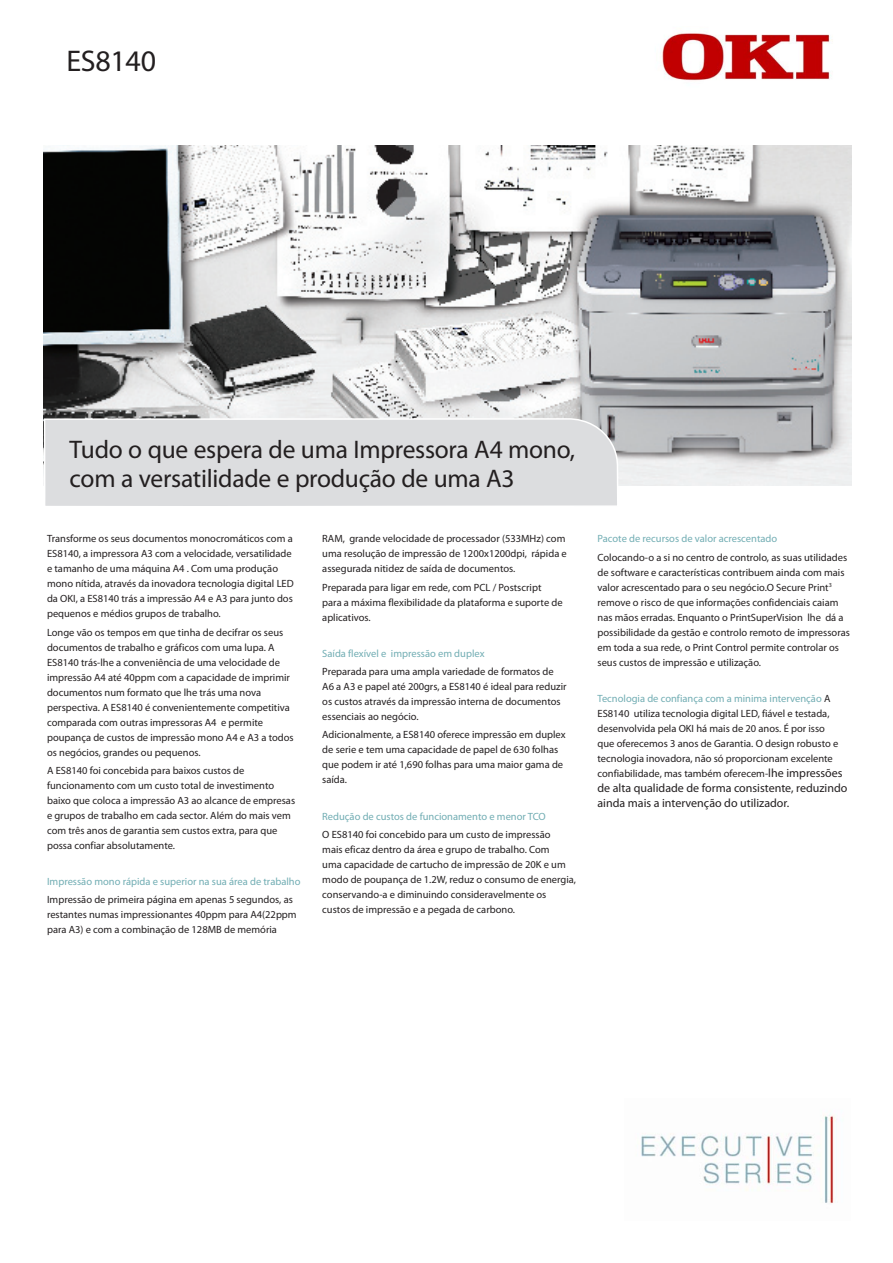
<style>
.page{position:relative;width:893px;height:1263px;background:#fff}
.page>*{position:absolute;margin:0;border:0;box-sizing:border-box;transform-origin:0 0}
.MainSubHead{font:30px "Myriad Pro";letter-spacing:-.01em;color:#231f20}
.t1{font:25.5px "Myriad Pro";letter-spacing:-.01em;color:#231f20}
.BodyText{font:12px/15px "Myriad Pro";color:#231f20}
.BodyText-2{font:10.5px/15px "Myriad Pro";color:#231f20}
.BodyText-3{font:10.5px "Myriad Pro";color:#71adb3}
.s1{color:#71adb3}
.s2{font-size:12px}
</style>
<div class="page">
<img style="left:44px;top:146px;width:807px;height:340px">
<div style="left:43px;top:417px;width:577px;height:89px;background:#dcdddf"></div>
<img style="left:641px;top:1113px;width:194px;height:91px">
<img style="left:662px;top:33px;width:169px;height:48px">
<p class="MainSubHead" style="left:66px;top:42px;width:91px">ES8140</p>
<p class="t1" style="left:70px;top:434px;width:507px">Tudo o que espera de uma Impressora A4 mono,</p>
<p class="t1" style="left:70px;top:462px;width:447px">com a versatilidade e produção de uma A3</p>
<p class="BodyText-2" style="left:47px;top:531px;width:248px">Transforme os seus documentos monocromáticos com a ES8140, a impressora A3 com a velocidade, versatilidade e tamanho de uma máquina A4 . Com uma produção mono nítida, através da inovadora tecnologia digital LED da OKI, a ES8140 trás a impressão A4 e A3 para junto dos pequenos e médios grupos de trabalho.</p>
<p class="BodyText-2" style="left:47px;top:624px;width:248px">Longe vão os tempos em que tinha de decifrar os seus documentos de trabalho e gráficos com uma lupa. A ES8140 trás-lhe a conveniência de uma velocidade de impressão A4 até 40ppm com a capacidade de imprimir documentos num formato que lhe trás uma nova perspectiva. A ES8140 é convenientemente competitiva comparada com outras impressoras A4 e permite poupança de custos de impressão mono A4 e A3 a todos os negócios, grandes ou pequenos.</p>
<p class="BodyText-2" style="left:47px;top:763px;width:250px">A ES8140 foi concebida para baixos custos de funcionamento com um custo total de investimento baixo que coloca a impressão A3 ao alcance de empresas e grupos de trabalho em cada sector. Além do mais vem com três anos de garantia sem custos extra, para que possa confiar absolutamente.</p>
<p class="BodyText-3" style="left:47px;top:875px;width:255px">Impressão mono rápida e superior na sua área de trabalho</p>
<p class="BodyText-2" style="left:47px;top:892px;width:251px">Impressão de primeira página em apenas 5 segundos, as restantes numas impressionantes 40ppm para A4(22ppm para A3) e com a combinação de 128MB de memória</p>
<p class="BodyText-2" style="left:322px;top:531px;width:246px">RAM, grande velocidade de processador (533MHz) com uma resolução de impressão de 1200x1200dpi, rápida e assegurada nitidez de saída de documentos.</p>
<p class="BodyText-2" style="left:322px;top:579px;width:242px">Preparada para ligar em rede, com PCL / Postscript para a máxima flexibilidade da plataforma e suporte de aplicativos.</p>
<p class="BodyText-3" style="left:322px;top:647px;width:164px">Saída flexível e impressão em duplex</p>
<p class="BodyText-2" style="left:322px;top:664px;width:246px">Preparada para uma ampla variedade de formatos de A6 a A3 e papel até 200grs, a ES8140 é ideal para reduzir os custos através da impressão interna de documentos essenciais ao negócio.</p>
<p class="BodyText-2" style="left:322px;top:727px;width:245px">Adicionalmente, a ES8140 oferece impressão em duplex de serie e tem uma capacidade de papel de 630 folhas que podem ir até 1,690 folhas para uma maior gama de saída.</p>
<p class="BodyText-3" style="left:322px;top:810px;width:225px">Redução de custos de funcionamento e menor TCO</p>
<p class="BodyText-2" style="left:322px;top:827px;width:255px">O ES8140 foi concebido para um custo de impressão<br>mais eficaz dentro da área e grupo de trabalho. Com<br>uma capacidade de cartucho de impressão de 20K e um modo de poupança de 1.2W, reduz o consumo de energia, conservando-a e diminuindo consideravelmente os custos de impressão e a pegada de carbono.</p>
<p class="BodyText-3" style="left:597px;top:532px;width:181px">Pacote de recursos de valor acrescentado</p>
<p class="BodyText-2" style="left:597px;top:549px;width:254px">Colocando-o a si no centro de controlo, as suas utilidades de software e características contribuem ainda com mais valor acrescentado para o seu negócio.O Secure Print<sup>3 </sup>remove o risco de que informações confidenciais caiam nas mãos erradas. Enquanto o PrintSuperVision lhe dá a possibilidade da gestão e controlo remoto de impressoras em toda a sua rede, o Print Control permite controlar os seus custos de impressão e utilização.</p>
<p class="BodyText-2" style="left:597px;top:691px;width:247px"><span class="s1">Tecnologia de confiança com a minima intervenção</span> A ES8140 utiliza tecnologia digital LED, fiável e testada, desenvolvida pela OKI há mais de 20 anos. É por isso que oferecemos 3 anos de Garantia. O design robusto e tecnologia inovadora, não só proporcionam excelente confiabilidade, mas também oferecem-<span class="s2">lhe impressões</span></p>
<p class="BodyText" style="left:597px;top:780px;width:251px">de alta qualidade de forma consistente, reduzindo ainda mais a intervenção do utilizador.</p>
</div>
